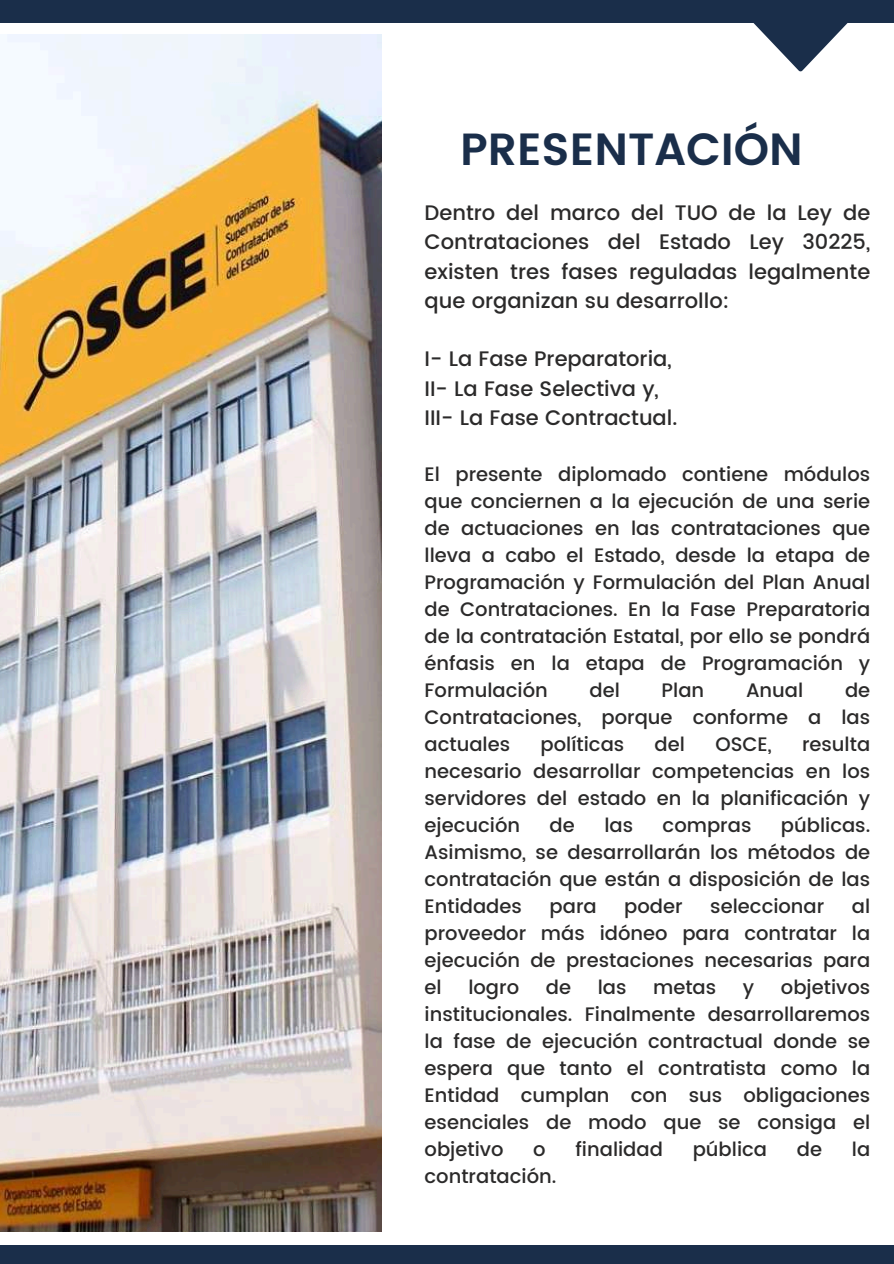
<style>
.page{position:relative;width:894px;height:1264px;background:#fff}
.page>*{position:absolute;margin:0;border:0;box-sizing:border-box;transform-origin:0 0}
.t1{font:600 45px "Poppins";color:#1a2e4a}
.t2{font:500 21px/29.2px "Poppins";color:#2b2a2a;text-align:justify}
.t3{font:500 19.5px/27px "Poppins";color:#2b2a2a;text-align:justify}
</style>
<div class="page">
<div style="left:0;top:1244px;width:893px;height:19px;background:#1a2e4a"></div>
<img style="left:0;top:34px;width:381px;height:1197px">
<div style="left:0;top:0;width:893px;height:23px;background:#1a2e4a"></div>
<svg style="left:753px;top:23px;width:95px;height:48px"></svg>
<h1 class="t1" style="left:460px;top:123px;width:344px">PRESENTACIÓN</h1>
<p class="t2" style="left:424px;top:198px;width:447px">Dentro del marco del TUO de la Ley de Contrataciones del Estado Ley 30225, existen tres fases reguladas legalmente que organizan su desarrollo:</p>
<p class="t2" style="left:424px;top:344px;width:254px;text-align:left">I- La Fase Preparatoria,<br>II- La Fase Selectiva y,<br>III- La Fase Contractual.</p>
<p class="t3" style="left:424px;top:461px;width:447px">El presente diplomado contiene módulos que conciernen a la ejecución de una serie de actuaciones en las contrataciones que lleva a cabo el Estado, desde la etapa de Programación y Formulación del Plan Anual de Contrataciones. En la Fase Preparatoria de la contratación Estatal, por ello se pondrá énfasis en la etapa de Programación y Formulación</p>
<p class="t3" style="left:424px;top:677px;width:447px;text-indent:420px">de Contrataciones, porque conforme a las actuales</p>
<p class="t3" style="left:589px;top:677px;width:32px">del</p>
<p class="t3" style="left:661px;top:677px;width:44px">Plan</p>
<p class="t3" style="left:745px;top:677px;width:59px">Anual</p>
<p class="t3" style="left:540px;top:731px;width:85px">políticas</p>
<p class="t3" style="left:654px;top:731px;width:32px">del</p>
<p class="t3" style="left:715px;top:731px;width:58px">OSCE,</p>
<p class="t3" style="left:424px;top:731px;width:447px;text-indent:377px">resulta necesario desarrollar competencias en los servidores del estado en la planificación y ejecución</p>
<p class="t3" style="left:424px;top:812px;width:447px;text-indent:356px">públicas.<br>Asimismo, se desarrollarán los métodos de contratación que están a disposición de las Entidades</p>
<p class="t3" style="left:549px;top:812px;width:27px">de</p>
<p class="t3" style="left:604px;top:812px;width:30px">las</p>
<p class="t3" style="left:662px;top:812px;width:90px">compras</p>
<p class="t3" style="left:549px;top:893px;width:49px">para</p>
<p class="t3" style="left:624px;top:893px;width:60px">poder</p>
<p class="t3" style="left:710px;top:893px;width:115px">seleccionar</p>
<p class="t3" style="left:424px;top:893px;width:447px;text-indent:427px">al proveedor más idóneo para contratar la ejecución de prestaciones necesarias para el</p>
<p class="t3" style="left:424px;top:974px;width:447px;text-indent:356px">objetivos institucionales. Finalmente desarrollaremos la fase de ejecución contractual donde se espera que tanto el contratista como la Entidad cumplan con sus obligaciones esenciales de modo que se consiga el objetivo</p>
<p class="t3" style="left:468px;top:974px;width:52px">logro</p>
<p class="t3" style="left:545px;top:974px;width:27px">de</p>
<p class="t3" style="left:597px;top:974px;width:30px">las</p>
<p class="t3" style="left:653px;top:974px;width:65px">metas</p>
<p class="t3" style="left:742px;top:974px;width:13px">y</p>
<p class="t3" style="left:533px;top:1136px;width:14px">o</p>
<p class="t3" style="left:575px;top:1136px;width:89px">finalidad</p>
<p class="t3" style="left:692px;top:1136px;width:76px">pública</p>
<p class="t3" style="left:796px;top:1136px;width:27px">de</p>
<p class="t3" style="left:851px;top:1136px;width:20px">la</p>
<p class="t3" style="left:424px;top:1163px;width:133px">contratación.</p>
</div>
